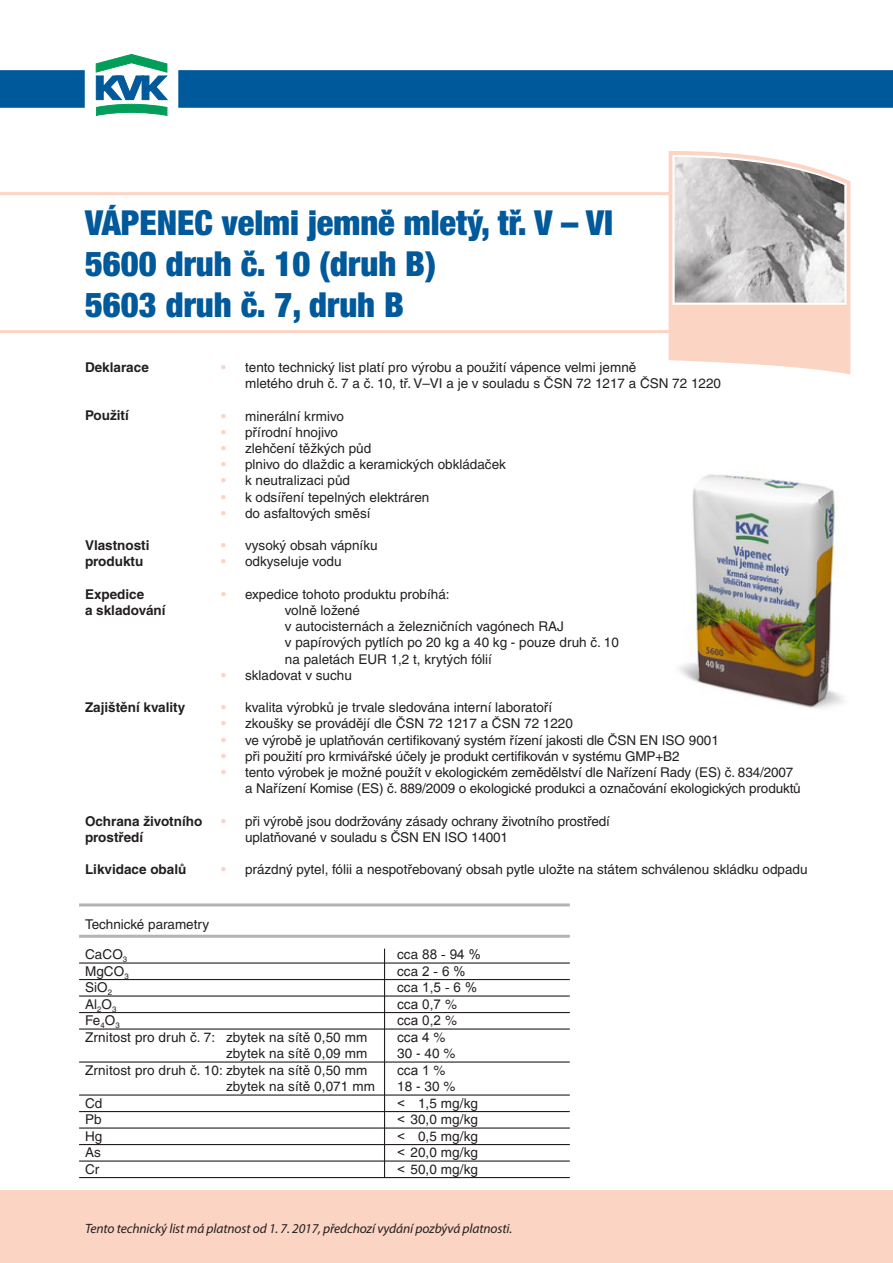
<style>
.page{position:relative;width:893px;height:1263px;background:#fff}
.page>*{position:absolute;margin:0;border:0;box-sizing:border-box;transform-origin:0 0}
.t1{font:900 condensed 34.5px/41.4px "Helvetica Neue CE";color:#00599b}
.t2{font:13.5px/16.2px "Helvetica CE";color:#231f20}
.t3{font:700 13.5px/16.2px "Helvetica CE";color:#231f20}
.t4{font:italic 13.5px "Myriad Pro";letter-spacing:-.01em;color:#231f20}
.t5{font:13.5px "Arial";letter-spacing:.005em;color:#231f20}
.s1{font-weight:700;color:#fcd4c3}
.s2{font-family:"Helvetica CE"}
.s3{font-family:"Arial"}
</style>
<div class="page">
<div style="left:0;top:1191px;width:893px;height:72px;background:#fcd4c3"></div>
<svg style="left:0;top:54px;width:893px;height:61px"></svg>
<img style="left:679px;top:474px;width:165px;height:235px">
<hr style="left:0;top:192px;width:670px;height:3px;background:#fcd4c3">
<hr style="left:0;top:330px;width:670px;height:3px;background:#fcd4c3">
<hr style="left:79px;top:903px;width:491px;height:3px;background:#b2b3b7">
<hr style="left:79px;top:935px;width:491px;height:3px;background:#b2b3b7">
<hr style="left:79px;top:962px;width:491px;height:1px;background:#231f20">
<hr style="left:79px;top:979px;width:491px;height:1px;background:#231f20">
<hr style="left:79px;top:995px;width:491px;height:1px;background:#231f20">
<hr style="left:79px;top:1012px;width:491px;height:1px;background:#231f20">
<hr style="left:79px;top:1028px;width:491px;height:1px;background:#231f20">
<hr style="left:79px;top:1061px;width:491px;height:1px;background:#231f20">
<hr style="left:79px;top:1094px;width:491px;height:1px;background:#231f20">
<hr style="left:79px;top:1111px;width:491px;height:1px;background:#231f20">
<hr style="left:79px;top:1127px;width:491px;height:1px;background:#231f20">
<hr style="left:79px;top:1144px;width:491px;height:1px;background:#231f20">
<hr style="left:79px;top:1160px;width:491px;height:1px;background:#231f20">
<hr style="left:79px;top:1177px;width:491px;height:1px;background:#231f20">
<hr style="left:384px;top:948px;width:1px;height:230px;background:#231f20">
<svg style="left:669px;top:151px;width:181px;height:223px"></svg>
<img style="left:675px;top:157px;width:169px;height:145px">
<h1 class="t1" style="left:85px;top:202px;width:530px">Vápenec velmi jemně mletý, tř. V – VI<br>5600 druh č. 10 (druh B)<br>5603 druh č. 7, druh B</h1>
<p class="t3" style="left:85px;top:359px;width:65px">Deklarace</p>
<p class="t3" style="left:85px;top:408px;width:45px">Použití</p>
<p class="t3" style="left:85px;top:537px;width:66px">Vlastnosti produktu</p>
<p class="t3" style="left:85px;top:586px;width:82px">Expedice<br>a skladování</p>
<p class="t3" style="left:85px;top:699px;width:102px">Zajištění kvality</p>
<p class="t3" style="left:85px;top:813px;width:119px">Ochrana životního prostředí</p>
<p class="t3" style="left:85px;top:861px;width:103px">Likvidace obalů</p>
<p class="t2" style="left:245px;top:359px;width:477px;text-indent:-24px"><span class="s1">•</span> tento technický list platí pro výrobu a použití vápence velmi jemně<br>mletého druh č. 7 a č. 10, tř. V–VI a je v souladu s ČSN 72 1217 a ČSN 72 1220</p>
<p class="t2" style="left:221px;top:408px;width:124px"><span class="s1">•</span> minerální krmivo</p>
<p class="t2" style="left:221px;top:424px;width:118px"><span class="s1">•</span> přírodní hnojivo</p>
<p class="t2" style="left:221px;top:440px;width:152px"><span class="s1">•</span> zlehčení těžkých půd</p>
<p class="t2" style="left:221px;top:456px;width:286px"><span class="s1">•</span> plnivo do dlaždic a keramických obkládaček</p>
<p class="t2" style="left:221px;top:472px;width:130px"><span class="s1">•</span> k neutralizaci půd</p>
<p class="t2" style="left:221px;top:489px;width:210px"><span class="s1">•</span> k odsíření tepelných elektráren</p>
<p class="t2" style="left:221px;top:505px;width:151px"><span class="s1">•</span> do asfaltových směsí</p>
<p class="t2" style="left:221px;top:537px;width:158px"><span class="s1">•</span> vysoký obsah vápníku</p>
<p class="t2" style="left:221px;top:553px;width:122px"><span class="s1">•</span> odkyseluje vodu</p>
<p class="t2" style="left:285px;top:586px;width:336px;text-indent:-64px"><span class="s1">•</span> expedice tohoto produktu probíhá:<br>volně ložené<br>v autocisternách a železničních vagónech RAJ<br>v papírových pytlích po 20 kg a 40 kg - pouze druh č. 10 na paletách EUR 1,2 t, krytých fólií</p>
<p class="t2" style="left:221px;top:667px;width:132px"><span class="s1">•</span> skladovat v suchu</p>
<p class="t2" style="left:221px;top:699px;width:333px"><span class="s1">•</span> kvalita výrobků je trvale sledována interní laboratoří</p>
<p class="t2" style="left:221px;top:715px;width:353px"><span class="s1">•</span> zkoušky se provádějí dle ČSN 72 1217 a ČSN 72 1220</p>
<p class="t2" style="left:221px;top:732px;width:499px"><span class="s1">•</span> ve výrobě je uplatňován certifikovaný systém řízení jakosti dle ČSN EN ISO 9001</p>
<p class="t2" style="left:221px;top:748px;width:460px"><span class="s1">•</span> při použití pro krmivářské účely je produkt certifikován v systému GMP+B2</p>
<p class="t2" style="left:245px;top:764px;width:557px;text-indent:-24px"><span class="s1">•</span> tento výrobek je možné použít v ekologickém zemědělství dle Nařízení Rady (ES) č. 834/2007 a Nařízení Komise (ES) č. 889/2009 o ekologické produkci a označování ekologických produktů</p>
<p class="t2" style="left:245px;top:813px;width:366px;text-indent:-24px"><span class="s1">•</span> při výrobě jsou dodržovány zásady ochrany životního prostředí uplatňované v souladu s ČSN EN ISO 14001</p>
<p class="t2" style="left:221px;top:861px;width:588px"><span class="s1">•</span> prázdný pytel, fólii a nespotřebovaný obsah pytle uložte na státem schválenou skládku odpadu</p>
<p class="t2" style="left:85px;top:916px;width:126px">Technické parametry</p>
<p class="t2" style="left:85px;top:946px;width:44px">CaCO<sub>3</sub></p>
<p class="t5" style="left:397px;top:945px;width:85px"><span class="s2">cca</span> 88 - 94 %</p>
<p class="t2" style="left:85px;top:963px;width:45px">MgCO<sub>3</sub></p>
<p class="t5" style="left:397px;top:962px;width:70px"><span class="s2">cca</span> 2 - 6 %</p>
<p class="t2" style="left:85px;top:979px;width:29px">SiO<sub>2</sub></p>
<p class="t5" style="left:397px;top:978px;width:81px"><span class="s2">cca</span> 1,5 - 6 %</p>
<p class="t2" style="left:85px;top:996px;width:33px">Al<sub>2</sub>O<sub>3</sub></p>
<p class="t5" style="left:397px;top:995px;width:62px">cca 0,7 <span class="s2">%</span></p>
<p class="t2" style="left:85px;top:1012px;width:36px">Fe<sub>4</sub>O<sub>3</sub></p>
<p class="t5" style="left:397px;top:1011px;width:62px">cca 0,2 <span class="s2">%</span></p>
<p class="t2" style="left:85px;top:1029px;width:284px">Zrnitost pro druh č. 7: zbytek na sítě 0,50 mm</p>
<p class="t5" style="left:397px;top:1028px;width:50px">cca 4 <span class="s2">%</span></p>
<p class="t2" style="left:226px;top:1045px;width:143px">zbytek na sítě 0,09 mm</p>
<p class="t2" style="left:397px;top:1045px;width:60px">30-40%</p>
<p class="t2" style="left:85px;top:1062px;width:284px">Zrnitost pro druh č. 10: zbytek na sítě 0,50 mm</p>
<p class="t5" style="left:397px;top:1061px;width:50px">cca 1 <span class="s2">%</span></p>
<p class="t2" style="left:226px;top:1078px;width:150px">zbytek na sítě 0,071 mm</p>
<p class="t2" style="left:397px;top:1078px;width:60px">18-30%</p>
<p class="t2" style="left:85px;top:1095px;width:19px">Cd</p>
<p class="t2" style="left:397px;top:1095px;width:82px"><span class="s3">&lt;</span> 1,5 mg/kg</p>
<p class="t2" style="left:85px;top:1111px;width:18px">Pb</p>
<p class="t2" style="left:397px;top:1111px;width:82px"><span class="s3">&lt;</span> 30,0 mg/kg</p>
<p class="t2" style="left:85px;top:1128px;width:19px">Hg</p>
<p class="t2" style="left:397px;top:1128px;width:82px"><span class="s3">&lt;</span> 0,5 mg/kg</p>
<p class="t2" style="left:85px;top:1144px;width:17px">As</p>
<p class="t2" style="left:397px;top:1144px;width:82px"><span class="s3">&lt;</span> 20,0 mg/kg</p>
<p class="t2" style="left:85px;top:1161px;width:16px">Cr</p>
<p class="t2" style="left:397px;top:1161px;width:82px"><span class="s3">&lt;</span> 50,0 mg/kg</p>
<p class="t4" style="left:85px;top:1220px;width:429px">Tento technický list má platnost od 1. 7. 2017, předchozí vydání pozbývá platnosti.</p>
</div>
